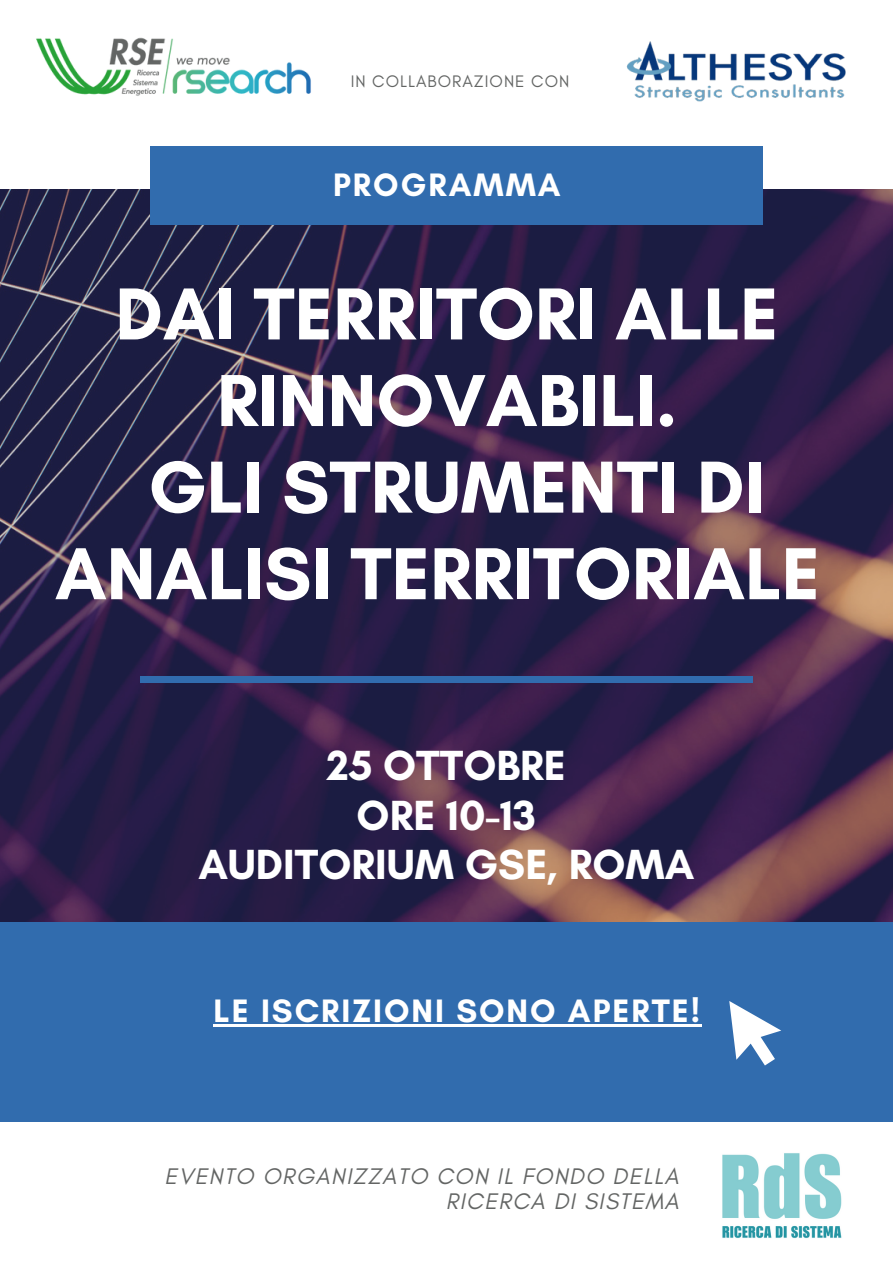
<style>
.page{position:relative;width:893px;height:1264px;background:#fff}
.page>*{position:absolute;margin:0;border:0;box-sizing:border-box;transform-origin:0 0}
.t1{font:700 75px/86.6px "Glacial Indifference";color:#fff;text-align:center}
.t2{font:700 42.9px "Glacial Indifference";color:#fff}
.t3{font:700 33px "Glacial Indifference";letter-spacing:.06em;color:#fff}
.t4{font:italic 22.95px "Glacial Indifference";letter-spacing:.06em;color:#636564}
.t5{font:16.95px "Glacial Indifference";letter-spacing:.06em;color:#636564}
</style>
<div class="page">
<img style="left:0;top:188px;width:892px;height:734px">
<div style="left:150px;top:146px;width:612px;height:79px;background:#316cae"></div>
<div style="left:140px;top:676px;width:612px;height:6px;background:#316cae"></div>
<div style="left:0;top:922px;width:892px;height:217px;background:#316cae"></div>
<img style="left:36px;top:37px;width:275px;height:59px">
<img style="left:626px;top:42px;width:220px;height:60px">
<svg style="left:729px;top:1001px;width:52px;height:64px"></svg>
<div style="left:0;top:1122px;width:892px;height:140px;background:#fff"></div>
<img style="left:722px;top:1153px;width:120px;height:86px">
<hr style="left:213px;top:1024px;width:489px;height:2px;background:#fff">
<p class="t5" style="left:350px;top:71px;width:220px">IN COLLABORAZIONE CON</p>
<p class="t3" style="left:333px;top:165px;width:229px">PROGRAMMA</p>
<p class="t1" style="left:115px;top:270px;width:664px">DAI TERRITORI ALLE<br>RINNOVABILI.</p>
<p class="t1" style="left:55px;top:443px;width:766px">GLI STRUMENTI DI<br>ANALISI TERRITORIALE</p>
<p class="t2" style="left:327px;top:739px;width:240px">25 OTTOBRE</p>
<p class="t2" style="left:356px;top:789px;width:181px">ORE 10-13</p>
<p class="t2" style="left:198px;top:838px;width:497px">AUDITORIUM GSE, ROMA</p>
<p class="t3" style="left:213px;top:990px;width:488px">LE ISCRIZIONI SONO APERTE!</p>
<p class="t4" style="left:165px;top:1161px;width:515px">EVENTO ORGANIZZATO CON IL FONDO DELLA</p>
<p class="t4" style="left:446px;top:1187px;width:234px">RICERCA DI SISTEMA</p>
</div>
